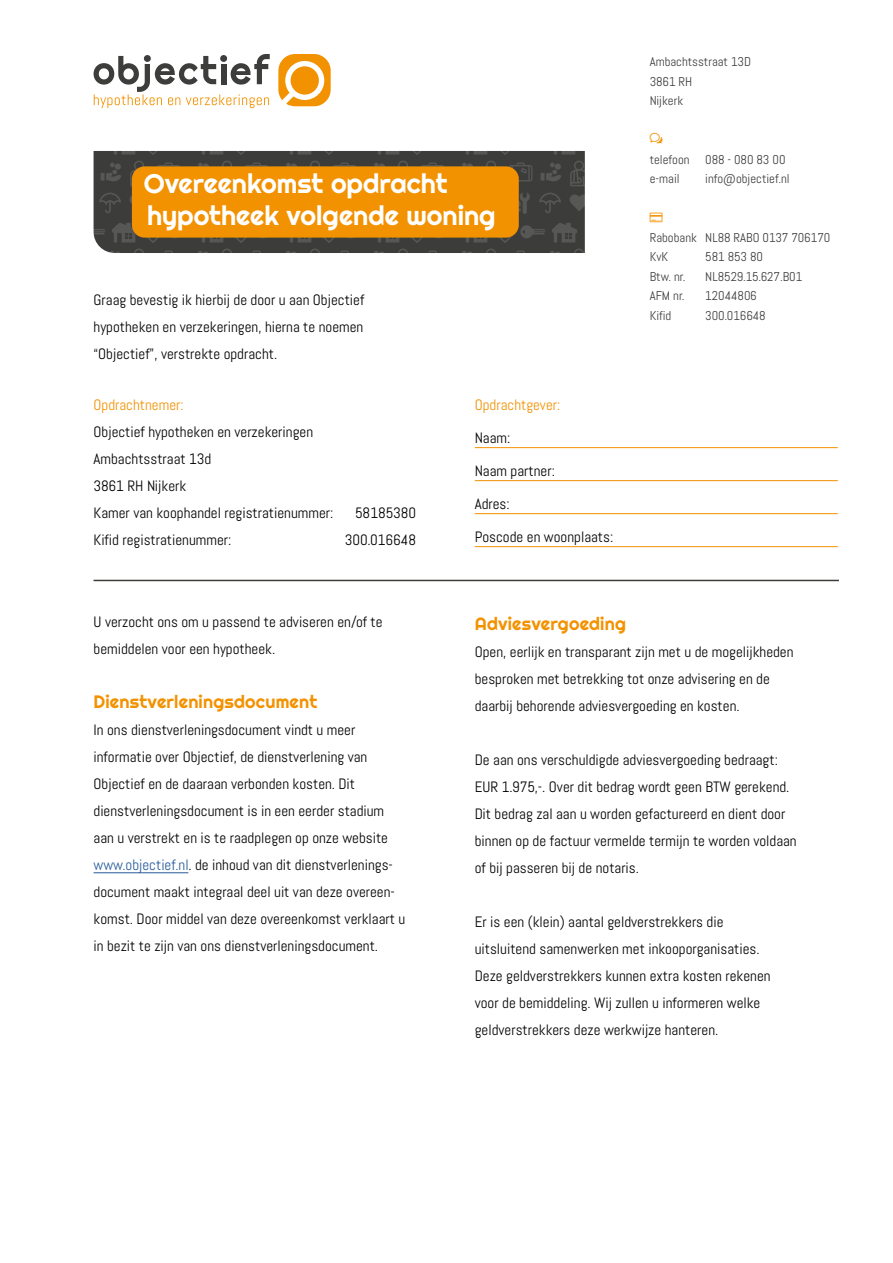
<style>
.page{position:relative;width:893px;height:1263px;background:#fff}
.page>*{position:absolute;margin:0;border:0;box-sizing:border-box;transform-origin:0 0}
.t1{font:27px/32.4px "Righteous";color:#fff}
.t2{font:18px "Righteous";letter-spacing:.01em;color:#f39200}
.t3{font:15px/27px "Abel";color:#000}
.t4{font:15px "Abel";color:#f29100}
.t5{font:12.75px/19.5px "Abel";color:#3d403d}
.s1{color:#275b9b}
</style>
<div class="page">
<svg style="left:278px;top:54px;width:53px;height:52px"></svg>
<div style="left:291px;top:66px;width:28px;height:29px;background:#f39200;border-radius:50%"></div>
<svg style="left:94px;top:54px;width:176px;height:54px"></svg>
<svg style="left:94px;top:151px;width:491px;height:102px;background:#41413f"></svg>
<hr style="left:94px;top:872px;width:94px;height:1px;background:#275b9b">
<hr style="left:475px;top:447px;width:363px;height:1px;background:#f29100">
<hr style="left:475px;top:480px;width:363px;height:1px;background:#f29100">
<hr style="left:475px;top:513px;width:363px;height:1px;background:#f29100">
<hr style="left:475px;top:546px;width:363px;height:1px;background:#f29100">
<div style="left:132px;top:166px;width:387px;height:72px;background:#f39200;border-radius:13px"></div>
<hr style="left:94px;top:580px;width:745px;height:1px;background:#3d3d3b">
<h1 class="t1" style="left:144px;top:167px;width:353px">Overeenkomst opdracht hypotheek volgende woning</h1>
<p class="t3" style="left:94px;top:286px;width:272px;text-align:justify">Graag bevestig ik hierbij de door u aan Objectief hypotheken en verzekeringen, hierna te noemen “Objectief”, verstrekte opdracht.</p>
<p class="t4" style="left:94px;top:395px;width:92px">Opdrachtnemer:</p>
<p class="t3" style="left:94px;top:419px;width:241px">Objectief hypotheken en verzekeringen<br>Ambachtsstraat 13d<br>3861 RH Nijkerk<br>Kamer van koophandel registratienummer:</p>
<p class="t3" style="left:355px;top:500px;width:63px">58185380</p>
<p class="t3" style="left:94px;top:527px;width:139px">Kifid registratienummer:</p>
<p class="t3" style="left:345px;top:527px;width:73px">300.016648</p>
<p class="t4" style="left:475px;top:395px;width:87px">Opdrachtgever:</p>
<p class="t3" style="left:475px;top:425px;width:37px">Naam:</p>
<p class="t3" style="left:475px;top:458px;width:82px">Naam partner:</p>
<p class="t3" style="left:475px;top:491px;width:36px">Adres:</p>
<p class="t3" style="left:475px;top:524px;width:140px">Poscode en woonplaats:</p>
<p class="t5" style="left:650px;top:52px;width:103px">Ambachtsstraat 13D<br>3861 RH<br>Nijkerk</p>
<p class="t5" style="left:650px;top:150px;width:137px">telefoon 088 - 080 83 00 e-mail</p>
<p class="t5" style="left:705px;top:169px;width:86px">info@objectief.nl</p>
<p class="t5" style="left:650px;top:228px;width:182px">Rabobank NL88 RABO 0137 706170<br>KvK</p>
<p class="t5" style="left:705px;top:247px;width:59px">581 853 80</p>
<p class="t5" style="left:650px;top:267px;width:37px">Btw. nr.</p>
<p class="t5" style="left:705px;top:267px;width:99px">NL8529.15.627.B01</p>
<p class="t5" style="left:650px;top:286px;width:36px">AFM nr.</p>
<p class="t5" style="left:705px;top:286px;width:53px">12044806</p>
<p class="t5" style="left:650px;top:306px;width:23px">Kifid</p>
<p class="t5" style="left:705px;top:306px;width:62px">300.016648</p>
<p class="t3" style="left:94px;top:608px;width:291px">U verzocht ons om u passend te adviseren en/of te bemiddelen voor een hypotheek.</p>
<p class="t2" style="left:94px;top:690px;width:225px">Dienstverleningsdocument</p>
<p class="t3" style="left:94px;top:716px;width:313px">In ons dienstverleningsdocument vindt u meer informatie over Objectief, de dienstverlening van Objectief en de daaraan verbonden kosten. Dit dienstverleningsdocument is in een eerder stadium aan u verstrekt en is te raadplegen op onze website <span class="s1">www.objectief.nl</span>. de inhoud van dit dienstverlenings&shy;document maakt integraal deel uit van deze overeen&shy;komst. Door middel van deze overeenkomst verklaart u in bezit te zijn van ons dienstverleningsdocument.</p>
<p class="t2" style="left:475px;top:612px;width:153px">Adviesvergoeding</p>
<p class="t3" style="left:475px;top:638px;width:320px">Open, eerlijk en transparant zijn met u de mogelijkheden besproken met betrekking tot onze advisering en de daarbij behorende adviesvergoeding en kosten.</p>
<p class="t3" style="left:475px;top:746px;width:323px">De aan ons verschuldigde adviesvergoeding bedraagt:<br>EUR 1.975,-. Over dit bedrag wordt geen BTW gerekend.<br>Dit bedrag zal aan u worden gefactureerd en dient door binnen op de factuur vermelde termijn te worden voldaan of bij passeren bij de notaris.</p>
<p class="t3" style="left:475px;top:908px;width:297px">Er is een (klein) aantal geldverstrekkers die uitsluitend samenwerken met inkooporganisaties.<br>Deze geldverstrekkers kunnen extra kosten rekenen voor de bemiddeling. Wij zullen u informeren welke geldverstrekkers deze werkwijze hanteren.</p>
</div>
